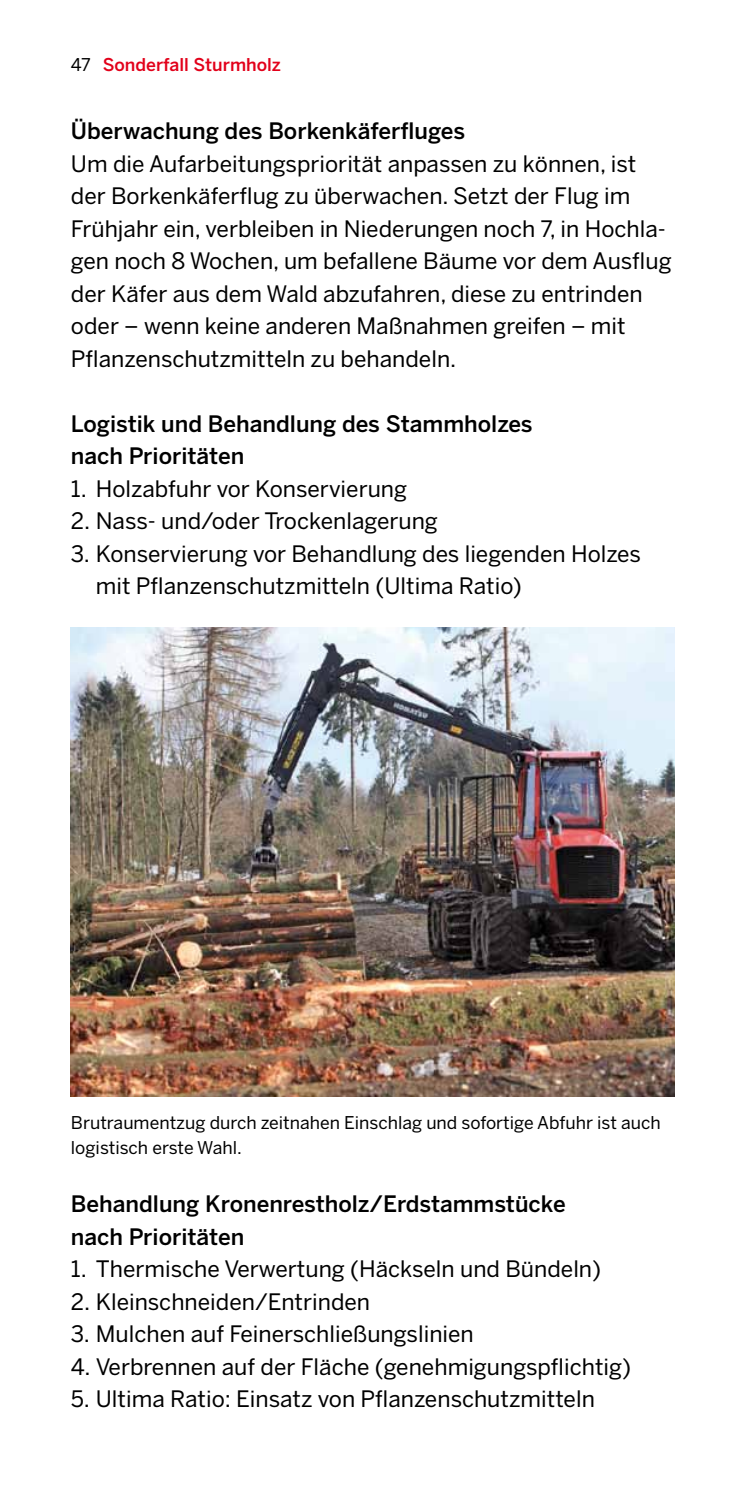
<style>
.page{position:relative;width:745px;height:1489px;background:#fff}
.page>*{position:absolute;margin:0;border:0;box-sizing:border-box;transform-origin:0 0}
.t1{font:22.5px/32.5px "Benton Sans";color:#000}
.t2{font:500 22.5px/32.5px "Benton Sans";color:#000}
.t3{font:17.5px/25px "Benton Sans";color:#000}
.t4{font:500 17.5px "Benton Sans";color:#e2001a}
</style>
<div class="page">
<img style="left:71px;top:627px;width:602px;height:468px">
<p class="t3" style="left:71px;top:52px;width:21px">47</p>
<p class="t4" style="left:103px;top:54px;width:179px">Sonderfall Sturmholz</p>
<p class="t2" style="left:71px;top:114px;width:395px">Überwachung des Borkenkäferfluges</p>
<p class="t1" style="left:71px;top:147px;width:602px">Um die Aufarbeitungspriorität anpassen zu können, ist der Borkenkäferflug zu überwachen. Setzt der Flug im Frühjahr ein, verbleiben in Niederungen noch 7, in Hochla&shy;gen noch 8 Wochen, um befallene Bäume vor dem Ausflug der Käfer aus dem Wald abzufahren, diese zu entrinden oder – wenn keine anderen Maßnahmen greifen – mit Pflanzenschutzmitteln zu behandeln.</p>
<p class="t2" style="left:71px;top:407px;width:463px">Logistik und Behandlung des Stammholzes nach Prioritäten</p>
<p class="t1" style="left:71px;top:472px;width:337px">1. Holzabfuhr vor Konservierung</p>
<p class="t1" style="left:71px;top:504px;width:368px">2. Nass- und/oder Trockenlagerung</p>
<p class="t1" style="left:96px;top:537px;width:546px;text-indent:-25px">3. Konservierung vor Behandlung des liegenden Holzes mit Pflanzenschutzmitteln (Ultima Ratio)</p>
<p class="t3" style="left:71px;top:1109px;width:591px">Brutraumentzug durch zeitnahen Einschlag und sofortige Abfuhr ist auch logistisch erste Wahl.</p>
<p class="t2" style="left:71px;top:1187px;width:496px">Behandlung Kronenrestholz/Erdstammstücke nach Prioritäten</p>
<p class="t1" style="left:71px;top:1252px;width:531px">1. Thermische Verwertung (Häckseln und Bündeln)</p>
<p class="t1" style="left:71px;top:1284px;width:300px">2. Kleinschneiden/Entrinden</p>
<p class="t1" style="left:71px;top:1317px;width:404px">3. Mulchen auf Feinerschließungslinien</p>
<p class="t1" style="left:71px;top:1349px;width:561px">4. Verbrennen auf der Fläche (genehmigungspflichtig)</p>
<p class="t1" style="left:71px;top:1382px;width:525px">5. Ultima Ratio: Einsatz von Pflanzenschutzmitteln</p>
</div>
